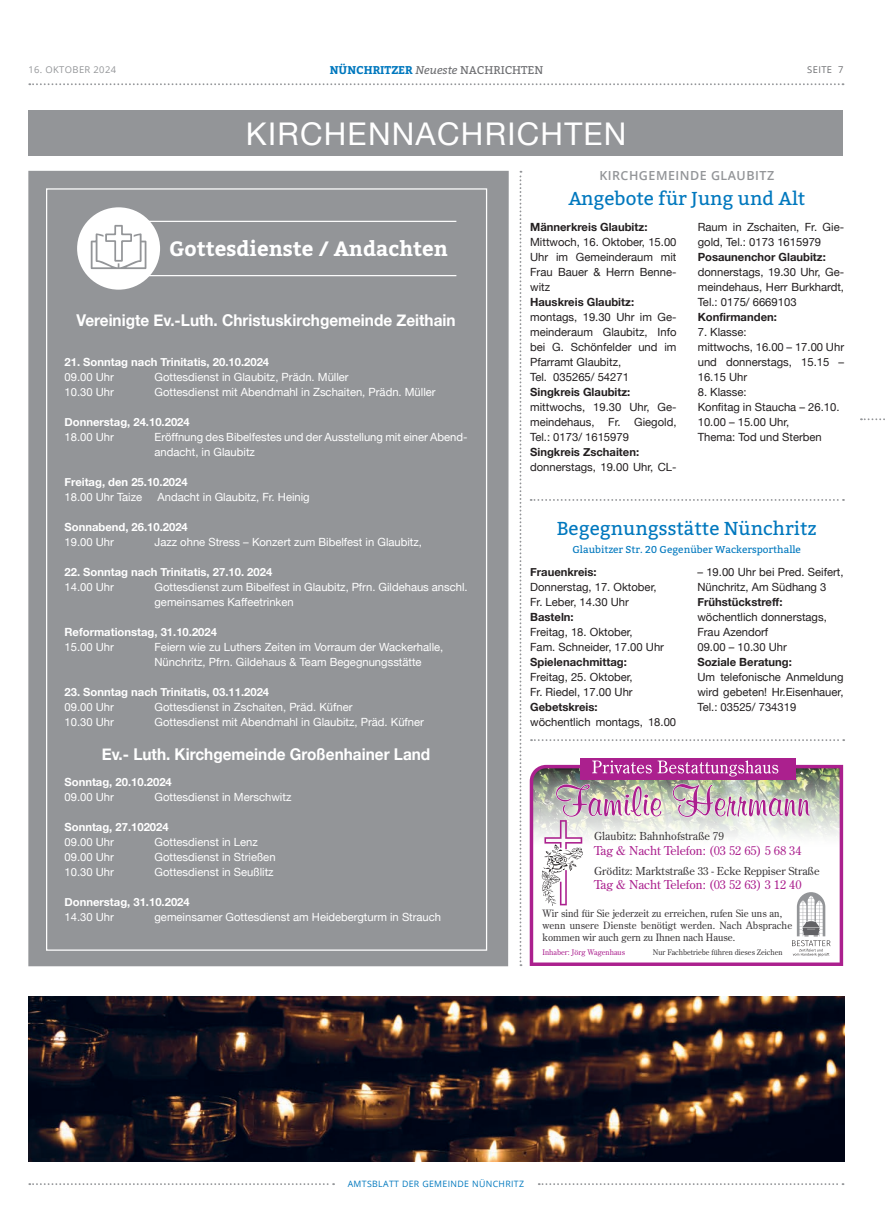
<style>
.page{position:relative;width:886px;height:1223px;background:#fff}
.page>*{position:absolute;margin:0;border:0;box-sizing:border-box;transform-origin:0 0}
.t1{font:31.25px "Helvetica Neue";letter-spacing:.04em;color:#fff}
.t2{font:700 20.62px "Bitter";color:#fff}
.t3{font:18.75px "Bitter";color:#0078be}
.t4{font:700 16.25px "Helvetica Neue";color:#fff;scale:.94 1}
.t5{font:600 12.5px "Open Sans";letter-spacing:.04em;color:#939598}
.t6{font:12.25px "Century Old Style Std";color:#ab208e}
.t7{font:11.25px/15px "Helvetica Neue";color:#231f20}
.t8{font:11.25px/15px "Helvetica Neue";color:#fff}
.t9{font:700 11.25px "Helvetica Neue";color:#fff}
.t10{font:700 11.25px "Helvetica Neue";color:#231f20}
.t11{font:700 11.25px "Bitter";color:#0078be}
.t12{font:11px "Century Old Style Std";color:#3b383a}
.t13{font:10.12px/11.8px "Century Old Style Std";color:#3b383a}
.t14{font:10px "Bitter";color:#0078be}
.t15{font:9.38px "Open Sans";letter-spacing:.04em;color:#939598}
.t16{font:9.38px "Open Sans";letter-spacing:.04em;color:#6c6d70}
.t17{font:8.75px "Open Sans";letter-spacing:.04em;color:#0078be}
.t18{font:7.62px "Century Old Style Std";color:#3b383a}
.t19{font:7.62px "Century Old Style Std";color:#ab208e}
.s1{font-weight:400;font-style:italic;color:#6c6d70}
.s2{font-weight:400;color:#6c6d70}
</style>
<div class="page">
<svg style="left:29px;top:83px;width:814px;height:2px"></svg>
<svg style="left:29px;top:1183px;width:305px;height:2px"></svg>
<svg style="left:539px;top:1183px;width:304px;height:2px"></svg>
<svg style="left:519px;top:171px;width:2px;height:795px"></svg>
<svg style="left:531px;top:499px;width:313px;height:2px"></svg>
<svg style="left:861px;top:418px;width:24px;height:2px"></svg>
<svg style="left:531px;top:739px;width:313px;height:2px"></svg>
<div style="left:28px;top:171px;width:481px;height:795px;background:#939598"></div>
<div style="left:46px;top:188px;width:441px;height:762px;background:#939598;border:1px solid #fff"></div>
<hr style="left:103px;top:275px;width:353px;height:1px;background:#fff">
<hr style="left:103px;top:221px;width:353px;height:1px;background:#fff">
<div style="left:77px;top:207px;width:83px;height:83px;background:#fff;border-radius:50%"></div>
<svg style="left:91px;top:225px;width:55px;height:44px"></svg>
<svg style="left:530px;top:765px;width:313px;height:201px"></svg>
<div style="left:580px;top:758px;width:215px;height:21px;background:#ab208e"></div>
<svg style="left:592px;top:760px;width:60px;height:13px"></svg>
<svg style="left:658px;top:760px;width:120px;height:16px"></svg>
<svg style="left:541px;top:784px;width:121px;height:122px"></svg>
<div style="left:28px;top:111px;width:815px;height:45px;background:#939598"></div>
<img style="left:28px;top:996px;width:816px;height:165px">
<p class="t15" style="left:28px;top:63px;width:89px">16. OKTOBER 2024</p>
<p class="t11" style="left:330px;top:62px;width:215px">NÜNCHRITZER <span class="s1">Neueste</span> <span class="s2">NACHRICHTEN</span></p>
<p class="t16" style="left:807px;top:63px;width:38px">SEITE 7</p>
<h1 class="t1" style="left:246px;top:111px;width:382px">KIRCHENNACHRICHTEN</h1>
<h2 class="t2" style="left:169px;top:233px;width:280px">Gottesdienste / Andachten</h2>
<h3 class="t4" style="left:76px;top:307px;width:405px">Vereinigte Ev.-Luth. Christuskirchgemeinde Zeithain</h3>
<p class="t9" style="left:64px;top:353px;width:206px">21. Sonntag nach Trinitatis, 20.10.2024</p>
<p class="t8" style="left:64px;top:370px;width:51px">09.00 Uhr</p>
<p class="t8" style="left:154px;top:370px;width:196px">Gottesdienst in Glaubitz, Prädn. Müller</p>
<p class="t8" style="left:64px;top:385px;width:51px">10.30 Uhr</p>
<p class="t8" style="left:154px;top:385px;width:283px">Gottesdienst mit Abendmahl in Zschaiten, Prädn. Müller</p>
<p class="t9" style="left:64px;top:413px;width:127px">Donnerstag, 24.10.2024</p>
<p class="t8" style="left:64px;top:430px;width:51px">18.00 Uhr</p>
<p class="t8" style="left:154px;top:430px;width:315px">Eröffnung des Bibelfestes und der Ausstellung mit einer Abend&shy;andacht, in Glaubitz</p>
<p class="t9" style="left:64px;top:473px;width:125px">Freitag, den 25.10.2024</p>
<p class="t8" style="left:64px;top:490px;width:79px">18.00 Uhr Taize</p>
<p class="t8" style="left:158px;top:490px;width:154px">Andacht in Glaubitz, Fr. Heinig</p>
<p class="t9" style="left:64px;top:518px;width:125px">Sonnabend, 26.10.2024</p>
<p class="t8" style="left:64px;top:535px;width:51px">19.00 Uhr</p>
<p class="t8" style="left:154px;top:535px;width:269px">Jazz ohne Stress – Konzert zum Bibelfest in Glaubitz,</p>
<p class="t9" style="left:64px;top:563px;width:209px">22. Sonntag nach Trinitatis, 27.10. 2024</p>
<p class="t8" style="left:64px;top:580px;width:51px">14.00 Uhr</p>
<p class="t8" style="left:154px;top:580px;width:315px">Gottesdienst zum Bibelfest in Glaubitz, Pfrn. Gildehaus anschl. gemeinsames Kaffeetrinken</p>
<p class="t9" style="left:64px;top:623px;width:154px">Reformationstag, 31.10.2024</p>
<p class="t8" style="left:64px;top:640px;width:51px">15.00 Uhr</p>
<p class="t8" style="left:154px;top:640px;width:290px">Feiern wie zu Luthers Zeiten im Vorraum der Wackerhalle,<br>Nünchritz, Pfrn. Gildehaus &amp; Team Begegnungsstätte</p>
<p class="t9" style="left:64px;top:683px;width:206px">23. Sonntag nach Trinitatis, 03.11.2024</p>
<p class="t8" style="left:64px;top:700px;width:51px">09.00 Uhr</p>
<p class="t8" style="left:154px;top:700px;width:199px">Gottesdienst in Zschaiten, Präd. Küfner</p>
<p class="t8" style="left:64px;top:715px;width:51px">10.30 Uhr</p>
<p class="t8" style="left:154px;top:715px;width:271px">Gottesdienst mit Abendmahl in Glaubitz, Präd. Küfner</p>
<h3 class="t4" style="left:102px;top:741px;width:351px">Ev.- Luth. Kirchgemeinde Großenhainer Land</h3>
<p class="t9" style="left:64px;top:773px;width:109px">Sonntag, 20.10.2024</p>
<p class="t8" style="left:64px;top:790px;width:51px">09.00 Uhr</p>
<p class="t8" style="left:154px;top:790px;width:138px">Gottesdienst in Merschwitz</p>
<p class="t9" style="left:64px;top:818px;width:106px">Sonntag, 27.102024</p>
<p class="t8" style="left:64px;top:835px;width:51px">09.00 Uhr</p>
<p class="t8" style="left:154px;top:835px;width:105px">Gottesdienst in Lenz</p>
<p class="t8" style="left:64px;top:850px;width:51px">09.00 Uhr</p>
<p class="t8" style="left:154px;top:850px;width:123px">Gottesdienst in Strießen</p>
<p class="t8" style="left:64px;top:865px;width:51px">10.30 Uhr</p>
<p class="t8" style="left:154px;top:865px;width:121px">Gottesdienst in Seußlitz</p>
<p class="t9" style="left:64px;top:893px;width:127px">Donnerstag, 31.10.2024</p>
<p class="t8" style="left:64px;top:910px;width:51px">14.30 Uhr</p>
<p class="t8" style="left:154px;top:910px;width:288px">gemeinsamer Gottesdienst am Heidebergturm in Strauch</p>
<p class="t5" style="left:599px;top:167px;width:176px">KIRCHGEMEINDE GLAUBITZ</p>
<h3 class="t3" style="left:568px;top:185px;width:238px">Angebote für Jung und Alt</h3>
<p class="t10" style="left:530px;top:218px;width:119px">Männerkreis Glaubitz:</p>
<p class="t7" style="left:530px;top:235px;width:148px;text-align:justify">Mittwoch, 16. Oktober, 15.00<br>Uhr im Gemeinderaum mit Frau Bauer &amp; Herrn Benne&shy;witz</p>
<p class="t10" style="left:530px;top:293px;width:105px">Hauskreis Glaubitz:</p>
<p class="t7" style="left:530px;top:310px;width:148px">montags, 19.30 Uhr im Ge&shy;meinderaum Glaubitz, Info bei G. Schönfelder und im<br>Pfarramt Glaubitz,<br>Tel. 035265/ 54271</p>
<p class="t10" style="left:530px;top:383px;width:102px">Singkreis Glaubitz:</p>
<p class="t7" style="left:530px;top:400px;width:148px;text-align:justify">mittwochs, 19.30 Uhr, Ge&shy;meindehaus, Fr. Giegold, Tel.: 0173/ 1615979</p>
<p class="t10" style="left:530px;top:443px;width:110px">Singkreis Zschaiten:</p>
<p class="t7" style="left:530px;top:460px;width:148px">donnerstags, 19.00 Uhr, CL-</p>
<p class="t7" style="left:698px;top:220px;width:148px">Raum in Zschaiten, Fr. Gie&shy;gold, Tel.: 0173 1615979</p>
<p class="t10" style="left:698px;top:248px;width:130px">Posaunenchor Glaubitz:</p>
<p class="t7" style="left:698px;top:265px;width:148px;text-align:justify">donnerstags, 19.30 Uhr, Ge&shy;meindehaus, Herr Burkhardt, Tel.: 0175/ 6669103</p>
<p class="t10" style="left:698px;top:308px;width:81px">Konfirmanden:</p>
<p class="t7" style="left:698px;top:325px;width:148px">7. Klasse:<br>mittwochs, 16.00 – 17.00 Uhr und donnerstags, 15.15 –<br>16.15 Uhr</p>
<p class="t7" style="left:698px;top:385px;width:143px">8. Klasse:<br>Konfitag in Staucha – 26.10.<br>10.00 – 15.00 Uhr,<br>Thema: Tod und Sterben</p>
<h3 class="t3" style="left:557px;top:515px;width:261px">Begegnungsstätte Nünchritz</h3>
<p class="t14" style="left:572px;top:542px;width:230px">Glaubitzer Str. 20 Gegenüber Wackersporthalle</p>
<p class="t10" style="left:530px;top:563px;width:68px">Frauenkreis:</p>
<p class="t7" style="left:530px;top:580px;width:128px">Donnerstag, 17. Oktober,<br>Fr. Leber, 14.30 Uhr</p>
<p class="t10" style="left:530px;top:608px;width:45px">Basteln:</p>
<p class="t7" style="left:530px;top:625px;width:135px">Freitag, 18. Oktober,<br>Fam. Schneider, 17.00 Uhr</p>
<p class="t10" style="left:530px;top:653px;width:98px">Spielenachmittag:</p>
<p class="t7" style="left:530px;top:670px;width:104px">Freitag, 25. Oktober,<br>Fr. Riedel, 17.00 Uhr</p>
<p class="t10" style="left:530px;top:698px;width:69px">Gebetskreis:</p>
<p class="t7" style="left:530px;top:715px;width:147px">wöchentlich montags, 18.00</p>
<p class="t7" style="left:697px;top:565px;width:147px">– 19.00 Uhr bei Pred. Seifert,<br>Nünchritz, Am Südhang 3</p>
<p class="t10" style="left:697px;top:593px;width:87px">Frühstückstreff:</p>
<p class="t7" style="left:697px;top:610px;width:131px">wöchentlich donnerstags,<br>Frau Azendorf<br>09.00 – 10.30 Uhr</p>
<p class="t10" style="left:697px;top:653px;width:96px">Soziale Beratung:</p>
<p class="t7" style="left:697px;top:670px;width:147px;text-align:justify">Um telefonische Anmeldung wird gebeten! Hr.Eisenhauer, Tel.: 03525/ 734319</p>
<p class="t12" style="left:594px;top:829px;width:131px">Glaubitz: Bahnhofstraße 79</p>
<p class="t12" style="left:594px;top:864px;width:227px">Gröditz: Marktstraße 33 - Ecke Reppiser Straße</p>
<p class="t13" style="left:542px;top:907px;width:251px">Wir sind für Sie jederzeit zu erreichen, rufen Sie uns an, wenn unsere Dienste benötigt werden. Nach Absprache kommen wir auch gern zu Ihnen nach Hause.</p>
<p class="t19" style="left:542px;top:947px;width:84px">Inhaber: Jörg Wagenhaus</p>
<p class="t18" style="left:653px;top:947px;width:131px">Nur Fachbetriebe führen dieses Zeichen</p>
<p class="t6" style="left:594px;top:842px;width:209px">Tag &amp; Nacht Telefon: (03 52 65) 5 68 34</p>
<p class="t6" style="left:594px;top:877px;width:209px">Tag &amp; Nacht Telefon: (03 52 63) 3 12 40</p>
<p class="t17" style="left:348px;top:1177px;width:178px">AMTSBLATT DER GEMEINDE NÜNCHRITZ</p>
</div>
